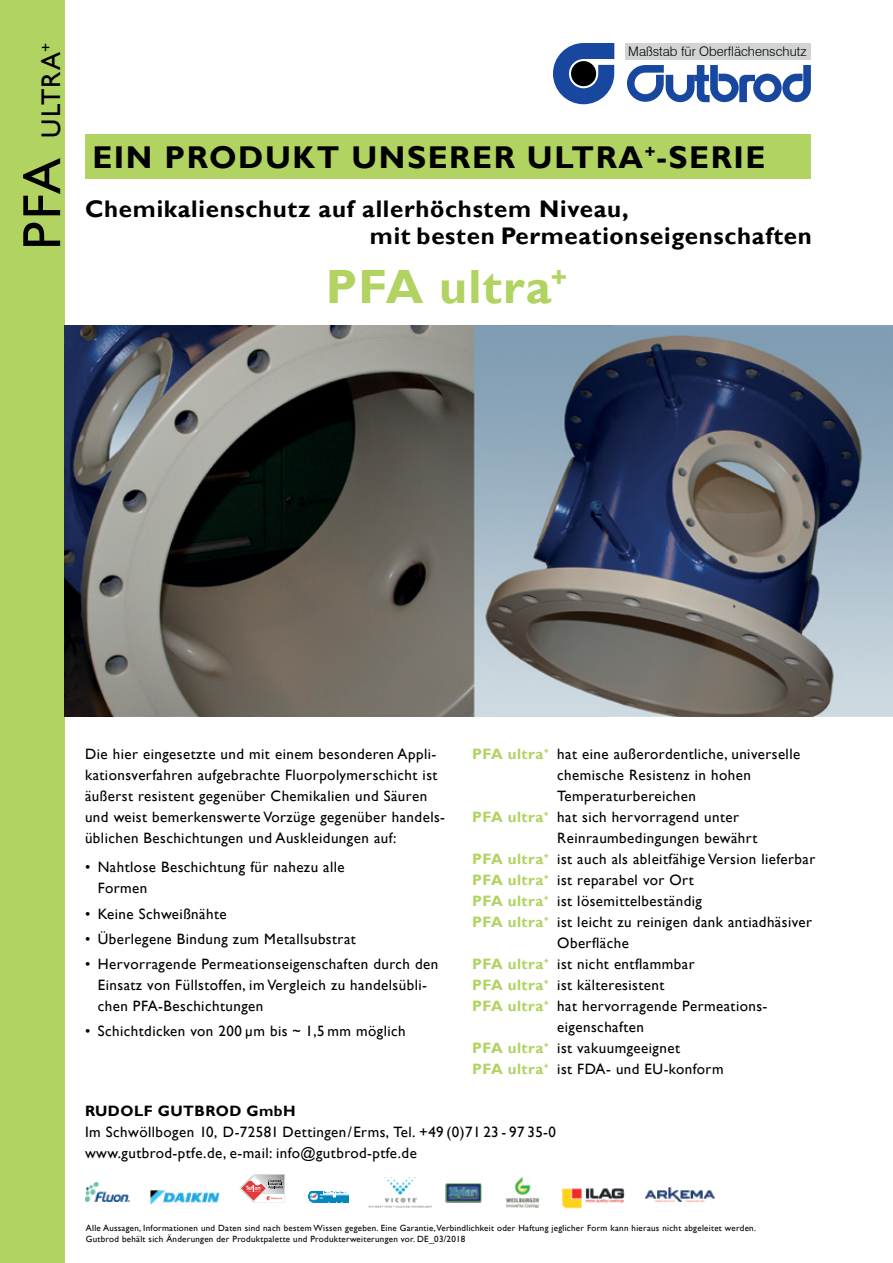
<style>
.page{position:relative;width:893px;height:1263px;background:#fff}
.page>*{position:absolute;margin:0;border:0;box-sizing:border-box;transform-origin:0 0}
.Head{font:700 48px "Gill Sans";letter-spacing:.025em;color:#b0d361}
.Fließtext{font:700 31.5px "Gill Sans";letter-spacing:.05em;color:#000}
.Head-2{font:27px "Gill Sans";letter-spacing:.05em;color:#000}
.Fließtext-2{font:700 24px "Gill Sans";letter-spacing:.03em;color:#000}
.Fließtext-3{font:15px/21px "Gill Sans";letter-spacing:.03em;color:#000}
.Fließtext_Aufzählung{font:15px/21px "Gill Sans";letter-spacing:.03em;color:#000}
.t1{font:700 15px "Gill Sans";letter-spacing:.03em;color:#000}
.t2{font:300 13.2px "Swiss 721 BT";color:#000}
.t3{font:9px/10.5px "Gill Sans";letter-spacing:.03em;color:#000}
.s1{font-size:54px}
.s2{font-weight:700;color:#b0d361}
</style>
<div class="page">
<img style="left:506px;top:1176px;width:33px;height:32px">
<img style="left:562px;top:1188px;width:63px;height:21px">
<img style="left:368px;top:1177px;width:64px;height:31px">
<img style="left:446px;top:1183px;width:36px;height:19px">
<img style="left:645px;top:1187px;width:70px;height:15px">
<img style="left:150px;top:1189px;width:70px;height:16px">
<img style="left:308px;top:1191px;width:41px;height:11px">
<img style="left:85px;top:1182px;width:45px;height:20px">
<svg style="left:239px;top:1174px;width:46px;height:28px"></svg>
<div style="left:0;top:0;width:65px;height:1263px;background:#b0d361"></div>
<svg style="left:553px;top:43px;width:61px;height:61px"></svg>
<svg style="left:627px;top:65px;width:184px;height:37px"></svg>
<div style="left:625px;top:43px;width:186px;height:16px;background:#d1d3d4"></div>
<img style="left:65px;top:326px;width:828px;height:391px">
<div style="left:85px;top:134px;width:725px;height:45px;background:#b0d361"></div>
<p class="Head-2" style="left:35px;top:250px;width:209px;rotate:-90deg"><span class="s1">PFA</span> ULTRA<sup>+</sup></p>
<p class="t2" style="left:628px;top:43px;width:180px">Maßstab für Oberflächenschutz</p>
<p class="Fließtext" style="left:92px;top:139px;width:675px">EIN PRODUKT UNSERER ULTRA<sup>+</sup>-SERIE</p>
<p class="Fließtext-2" style="left:85px;top:194px;width:545px">Chemikalienschutz auf allerhöchstem Niveau,</p>
<p class="Fließtext-2" style="left:370px;top:221px;width:443px">mit besten Permeationseigenschaften</p>
<p class="Head" style="left:326px;top:258px;width:243px">PFA ultra<sup>+</sup></p>
<p class="Fließtext_Aufzählung" style="left:85px;top:743px;width:362px">Die hier eingesetzte und mit einem besonderen Appli&shy;kationsverfahren aufgebrachte Fluorpolymerschicht ist äußerst resistent gegenüber Chemikalien und Säuren und weist bemerkenswerte Vorzüge gegenüber handels&shy;üblichen Beschichtungen und Auskleidungen auf:</p>
<p class="Fließtext-3" style="left:98px;top:857px;width:248px;text-indent:-13px">• Nahtlose Beschichtung für nahezu alle<br>Formen</p>
<p class="Fließtext-3" style="left:85px;top:903px;width:143px">• Keine Schweißnähte</p>
<p class="Fließtext-3" style="left:85px;top:928px;width:272px">• Überlegene Bindung zum Metallsubstrat</p>
<p class="Fließtext-3" style="left:98px;top:954px;width:342px;text-indent:-13px">• Hervorragende Permeationseigenschaften durch den<br>Einsatz von Füllstoffen, im Vergleich zu handelsübli&shy;chen PFA-Beschichtungen</p>
<p class="Fließtext-3" style="left:85px;top:1021px;width:322px">• Schichtdicken von 200 µm bis ~ 1,5 mm möglich</p>
<p class="Fließtext-3" style="left:557px;top:743px;width:244px;text-indent:-85px"><span class="s2">PFA ultra</span><sup>+</sup> hat eine außerordentliche, universelle chemische Resistenz in hohen<br>Temperaturbereichen</p>
<p class="Fließtext-3" style="left:557px;top:806px;width:202px;text-indent:-85px"><span class="s2">PFA ultra</span><sup>+</sup> hat sich hervorragend unter<br>Reinraumbedingungen bewährt</p>
<p class="Fließtext-3" style="left:472px;top:848px;width:345px"><span class="s2">PFA ultra</span><sup>+</sup> ist auch als ableitfähige Version lieferbar</p>
<p class="Fließtext-3" style="left:472px;top:869px;width:223px"><span class="s2">PFA ultra</span><sup>+</sup> ist reparabel vor Ort</p>
<p class="Fließtext-3" style="left:472px;top:890px;width:231px"><span class="s2">PFA ultra</span><sup>+</sup> ist lösemittelbeständig</p>
<p class="Fließtext-3" style="left:557px;top:911px;width:256px;text-indent:-85px"><span class="s2">PFA ultra</span><sup>+</sup> ist leicht zu reinigen dank antiadhäsiver<br>Oberfläche</p>
<p class="Fließtext-3" style="left:472px;top:953px;width:224px"><span class="s2">PFA ultra</span><sup>+</sup> ist nicht entflammbar</p>
<p class="Fließtext-3" style="left:472px;top:974px;width:194px"><span class="s2">PFA ultra</span><sup>+</sup> ist kälteresistent</p>
<p class="Fließtext-3" style="left:557px;top:995px;width:212px;text-indent:-85px"><span class="s2">PFA ultra</span><sup>+</sup> hat hervorragende Permeations&shy;eigenschaften</p>
<p class="Fließtext-3" style="left:472px;top:1037px;width:209px"><span class="s2">PFA ultra</span><sup>+</sup> ist vakuumgeeignet</p>
<p class="Fließtext-3" style="left:472px;top:1058px;width:253px"><span class="s2">PFA ultra</span><sup>+</sup> ist FDA- und EU-konform</p>
<p class="t1" style="left:85px;top:1101px;width:212px">RUDOLF GUTBROD GmbH</p>
<p class="Fließtext_Aufzählung" style="left:85px;top:1121px;width:473px">Im Schwöllbogen 10, D-72581 Dettingen/Erms, Tel. +49 (0)71 23 - 97 35-0 www.gutbrod-ptfe.de, e-mail: info@gutbrod-ptfe.de</p>
<p class="t3" style="left:86px;top:1223px;width:672px">Alle Aussagen, Informationen und Daten sind nach bestem Wissen gegeben. Eine Garantie, Verbindlichkeit oder Haftung jeglicher Form kann hieraus nicht abgeleitet werden.<br>Gutbrod behält sich Änderungen der Produktpalette und Produkterweiterungen vor. DE_03/2018</p>
</div>
